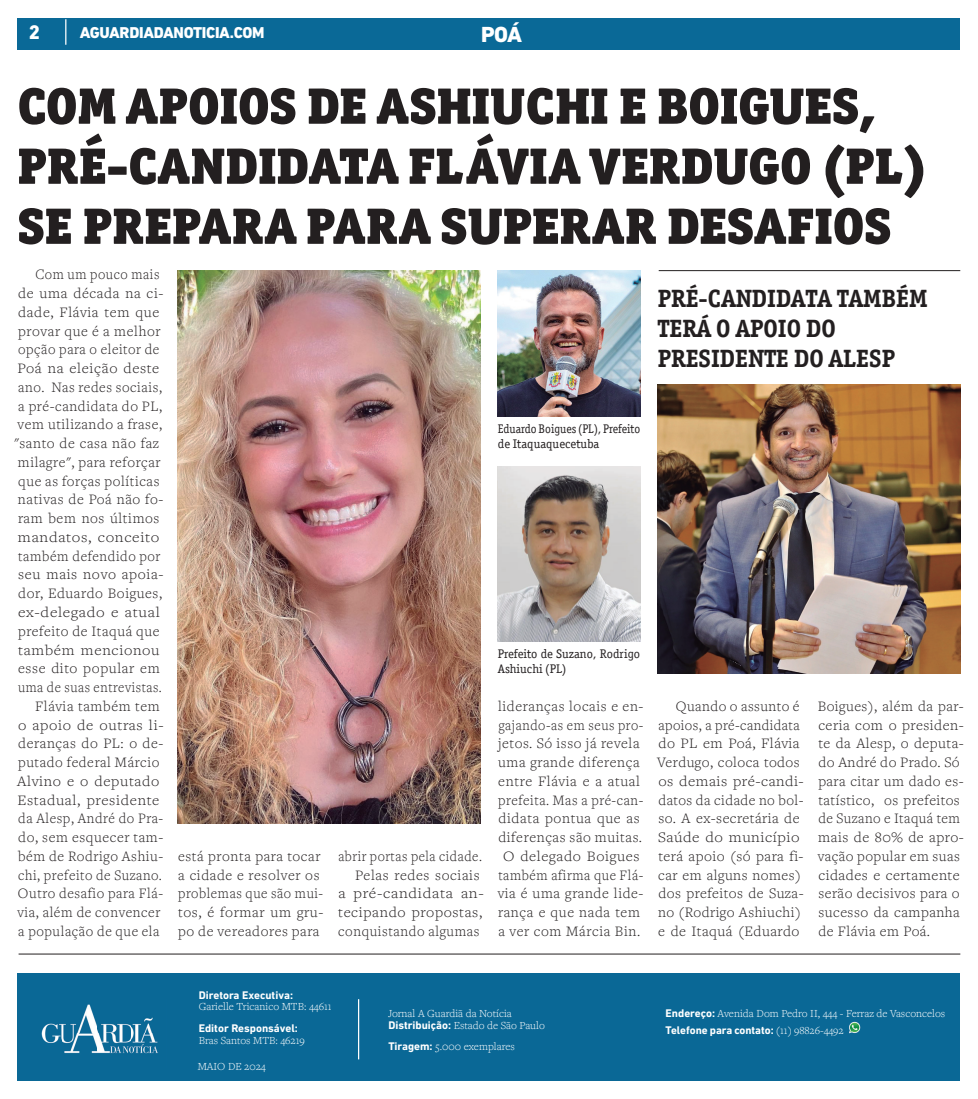
<style>
.page{position:relative;width:978px;height:1099px;background:#fff}
.page>*{position:absolute;margin:0;border:0;box-sizing:border-box;transform-origin:0 0}
.t1{font:51.25px/60px "Officina Ser Blk OSITCTT Black";color:#231f20}
.t2{font:700 25px/30px "Officina Ser ITC";color:#231f20}
.t3{font:800 22.25px "DIN Next LT Pro";color:#fff}
.t4{font:800 20px "DIN Next LT Pro";color:#fff}
.t5{font:800 16px "DIN Next LT Pro";letter-spacing:-.02em;color:#fff}
.t6{font:300 15px/18.8px "Freight Text Pro";letter-spacing:.04em;color:#231f20}
.t7{font:300 15px/18.8px "Freight Text Pro";letter-spacing:.04em;color:#231f20;text-align:right;scale:.93 1}
.t8{font:300 15px/18.8px "Freight Text Pro";letter-spacing:.04em;color:#231f20;text-align:right;scale:.92 1}
.t9{font:12.5px/15px "Officina Ser ITC";color:#231f20;scale:.93 1}
.t10{font:12.5px/15px "Officina Ser ITC";color:#231f20}
.t11{font:300 11.25px/11.1px "Freight Text Pro";color:#fff}
.t12{font:700 11.25px "DIN Next LT Pro";color:#fff}
.s1{font-family:"DIN Next LT Pro";font-weight:700}
.s2{font-family:"Freight Text Pro";font-weight:300}
</style>
<div class="page">
<div style="left:18px;top:18px;width:942px;height:32px;background:#0a6997"></div>
<svg style="left:65px;top:19px;width:1px;height:26px"></svg>
<div style="left:18px;top:973px;width:942px;height:108px;background:#0a6896"></div>
<svg style="left:849px;top:1021px;width:12px;height:12px"></svg>
<hr style="left:358px;top:999px;width:1px;height:60px;background:#fff">
<hr style="left:19px;top:953px;width:941px;height:1px;background:#231f20">
<img style="left:41px;top:1004px;width:117px;height:50px">
<hr style="left:659px;top:270px;width:301px;height:1px;background:#231f20">
<img style="left:178px;top:270px;width:302px;height:553px">
<img style="left:498px;top:270px;width:142px;height:146px">
<img style="left:498px;top:467px;width:142px;height:174px">
<img style="left:658px;top:385px;width:302px;height:288px">
<h3 class="t4" style="left:29px;top:21px;width:13px">2</h3>
<p class="t5" style="left:80px;top:23px;width:186px">AGUARDIADANOTICIA.COM</p>
<h3 class="t3" style="left:481px;top:21px;width:42px">POÁ</h3>
<h1 class="t1" style="left:18px;top:75px;width:911px">COM APOIOS DE ASHIUCHI E BOIGUES,<br>PRÉ-CANDIDATA FLÁVIA VERDUGO (PL)<br>SE PREPARA PARA SUPERAR DESAFIOS</h1>
<p class="t7" style="left:14px;top:264px;width:162px">Com um pouco mais<br>de uma década na ci&shy;dade, Flávia tem que provar que é a melhor opção para o eleitor de<br>Poá na eleição deste ano. Nas redes sociais, a pré-candidata do PL, vem utilizando a frase, "santo de casa não faz milagre", para reforçar que as forças políticas nativas de Poá não fo&shy;ram bem nos últimos mandatos, conceito também defendido por seu mais novo apoia&shy;dor, Eduardo Boigues, ex-delegado e atual prefeito de Itaquá que também mencionou esse dito popular em uma de suas entrevistas.<br>Flávia também tem<br>o apoio de outras li&shy;deranças do PL: o de&shy;putado federal Márcio<br>Alvino e o deputado<br>Estadual, presidente da Alesp, André do Pra&shy;do, sem esquecer tam&shy;bém de Rodrigo Ashiu&shy;chi, prefeito de Suzano.<br>Outro desafio para Flá&shy;via, além de convencer a população de que ela</p>
<p class="t6" style="left:178px;top:846px;width:147px">está pronta para tocar a cidade e resolver os problemas que são mui&shy;tos, é formar um gru&shy;po de vereadores para</p>
<h2 class="t2" style="left:658px;top:283px;width:271px">PRÉ-CANDIDATA TAMBÉM<br>TERÁ O APOIO DO<br>PRESIDENTE DO ALESP</h2>
<p class="t9" style="left:498px;top:421px;width:155px">Eduardo Boigues (PL), Prefeito de Itaquaquecetuba</p>
<p class="t8" style="left:338px;top:846px;width:160px">abrir portas pela cidade.<br>Pelas redes sociais<br>a pré-candidata an&shy;tecipando propostas, conquistando algumas</p>
<p class="t10" style="left:498px;top:646px;width:144px">Prefeito de Suzano, Rodrigo<br>Ashiuchi (PL)</p>
<p class="t6" style="left:498px;top:696px;width:147px;text-align:center">lideranças locais e en&shy;gajando-as em seus pro&shy;jetos. Só isso já revela uma grande diferença entre Flávia e a atual prefeita. Mas a pré-can&shy;didata pontua que as diferenças são muitas.<br>O delegado Boigues também afirma que Flá&shy;via é uma grande lide&shy;rança e que nada tem a ver com Márcia Bin.</p>
<p class="t6" style="left:657px;top:696px;width:148px;text-indent:19px">Quando o assunto é apoios, a pré-candidata do PL em Poá, Flávia<br>Verdugo, coloca todos os demais pré-candi&shy;datos da cidade no bol&shy;so. A ex-secretária de<br>Saúde do município terá apoio (só para fi&shy;car em alguns nomes) dos prefeitos de Suza&shy;no (Rodrigo Ashiuchi) e de Itaquá (Eduardo</p>
<p class="t6" style="left:818px;top:696px;width:148px">Boigues), além da par&shy;ceria com o presiden&shy;te da Alesp, o deputa&shy;do André do Prado. Só para citar um dado es&shy;tatístico, os prefeitos de Suzano e Itaquá tem mais de 80% de apro&shy;vação popular em suas cidades e certamente serão decisivos para o sucesso da campanha de Flávia em Poá.</p>
<p class="t12" style="left:199px;top:988px;width:96px">Diretora Executiva:</p>
<p class="t11" style="left:199px;top:1000px;width:134px">Garielle Tricanico MTB: 44611</p>
<p class="t12" style="left:199px;top:1021px;width:101px">Editor Responsável:</p>
<p class="t11" style="left:199px;top:1034px;width:108px">Bras Santos MTB: 46219</p>
<p class="t11" style="left:198px;top:1060px;width:70px">MAIO DE 2024</p>
<p class="t11" style="left:388px;top:1007px;width:158px">Jornal A Guardiã da Notícia<br><span class="s1">Distribuição:</span> Estado de São Paulo</p>
<p class="t11" style="left:666px;top:1007px;width:281px"><span class="s1">Endereço:</span> Avenida Dom Pedro II, 444 - Ferraz de Vasconcelos</p>
<p class="t12" style="left:666px;top:1023px;width:179px">Telefone para contato: <span class="s2">(11) 98826-4492</span></p>
<p class="t11" style="left:388px;top:1040px;width:128px"><span class="s1">Tiragem:</span> 5.000 exemplares</p>
</div>
